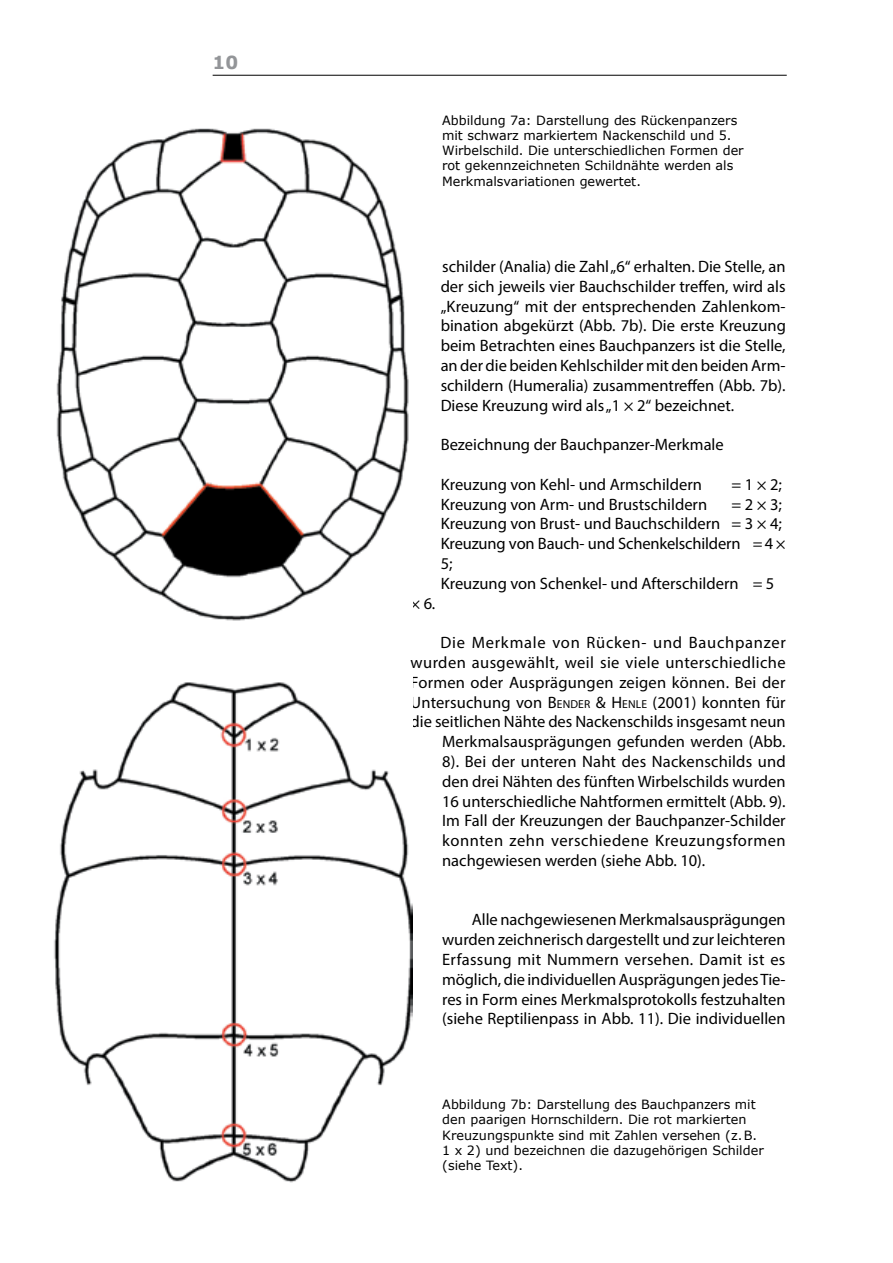
<style>
.page{position:relative;width:893px;height:1263px;background:#fff}
.page>*{position:absolute;margin:0;border:0;box-sizing:border-box;transform-origin:0 0}
.t1{font:700 18px "Verdana";color:#939598}
.t2{font:16.5px/19.8px "Myriad Pro";color:#000;text-align:justify}
.t3{font:16.5px "Myriad Pro";letter-spacing:.025em;color:#000}
.t4{font:16.5px "Myriad Pro";letter-spacing:.035em;color:#000}
.t5{font:16.5px "Myriad Pro";letter-spacing:.045em;color:#000}
.Bildlegende{font:12.75px/15.3px "Verdana";color:#000}
.s1{font-style:inherit}
.s2{font-size:11.55px}
</style>
<div class="page">
<hr style="left:213px;top:75px;width:574px;height:1px;background:#000">
<img style="left:56px;top:128px;width:353px;height:493px">
<img style="left:54px;top:682px;width:358px;height:501px">
<p class="t1" style="left:213px;top:49px;width:27px">10</p>
<p class="Bildlegende" style="left:442px;top:112px;width:303px">Abbildung 7a: Darstellung des Rückenpanzers mit schwarz markiertem Nackenschild und 5.<br>Wirbelschild. Die unterschiedlichen Formen der rot gekennzeichneten Schildnähte werden als Merkmalsvariationen gewertet.</p>
<p class="t2" style="left:441px;top:256px;width:347px">schilder (Analia) die Zahl „6“ erhalten. Die Stelle, an der sich jeweils vier Bauchschilder treffen, wird als „Kreuzung“ mit der entsprechenden Zahlenkom&shy;bination abgekürzt (Abb. 7b). Die erste Kreuzung beim Betrachten eines Bauchpanzers ist die Stelle, an der die beiden Kehlschilder mit den beiden Arm&shy;schildern (Humeralia) zusammentreffen (Abb. 7b).<br>Diese Kreuzung wird als „1 × 2“ bezeichnet.</p>
<p class="t2" style="left:441px;top:434px;width:285px">Bezeichnung der Bauchpanzer-Merkmale</p>
<p class="t2" style="left:441px;top:474px;width:263px">Kreuzung von Kehl- und Armschildern</p>
<p class="t2" style="left:731px;top:474px;width:52px">= 1 × 2;</p>
<p class="t2" style="left:441px;top:494px;width:268px">Kreuzung von Arm- und Brustschildern</p>
<p class="t2" style="left:731px;top:494px;width:52px">= 2 × 3;</p>
<p class="t2" style="left:441px;top:514px;width:343px">Kreuzung von Brust- und Bauchschildern = 3 × 4;</p>
<p class="t2" style="left:441px;top:533px;width:346px">Kreuzung von Bauch- und Schenkelschildern = 4 ×<br>5;</p>
<p class="t2" style="left:441px;top:573px;width:335px">Kreuzung von Schenkel- und Afterschildern = 5</p>
<p class="t2" style="left:411px;top:593px;width:26px">× 6.</p>
<p class="t5" style="left:440px;top:632px;width:347px">Die Merkmale von Rücken- und Bauchpanzer</p>
<p class="t3" style="left:411px;top:652px;width:376px">wurden ausgewählt, weil sie viele unterschiedliche</p>
<p class="t2" style="left:411px;top:672px;width:376px">Formen oder Ausprägungen zeigen können. Bei der</p>
<p class="t2" style="left:411px;top:692px;width:376px">Untersuchung von <span class="s1">B</span><span class="s2">ENDER</span> <span class="s1">&amp; H</span> <span class="s2">ENLE</span> (2001) konnten für</p>
<p class="t2" style="left:411px;top:712px;width:377px">die seitlichen Nähte des Nackenschilds insgesamt neun</p>
<p class="t2" style="left:442px;top:731px;width:345px">Merkmalsausprägungen gefunden werden (Abb.</p>
<p class="t2" style="left:442px;top:751px;width:345px">8). Bei der unteren Naht des Nackenschilds und</p>
<p class="t2" style="left:442px;top:771px;width:345px">den drei Nähten des fünften Wirbelschilds wurden</p>
<p class="t2" style="left:442px;top:791px;width:345px">16 unterschiedliche Nahtformen ermittelt (Abb. 9).</p>
<p class="t2" style="left:442px;top:811px;width:345px">Im Fall der Kreuzungen der Bauchpanzer-Schilder</p>
<p class="t4" style="left:442px;top:830px;width:345px">konnten zehn verschiedene Kreuzungsformen</p>
<p class="t2" style="left:442px;top:850px;width:265px">nachgewiesen werden (siehe Abb. 10).</p>
<p class="t2" style="left:442px;top:910px;width:345px;text-indent:30px">Alle nachgewiesenen Merkmalsausprägungen wurden zeichnerisch dargestellt und zur leichteren Erfassung mit Nummern versehen. Damit ist es möglich, die individuellen Ausprägungen jedes Tie&shy;res in Form eines Merkmalsprotokolls festzuhalten (siehe Reptilienpass in Abb. 11). Die individuellen</p>
<p class="Bildlegende" style="left:442px;top:1096px;width:323px">Abbildung 7b: Darstellung des Bauchpanzers mit den paarigen Hornschildern. Die rot markierten Kreuzungspunkte sind mit Zahlen versehen (z.B.<br>1 x 2) und bezeichnen die dazugehörigen Schilder (siehe Text).</p>
</div>
